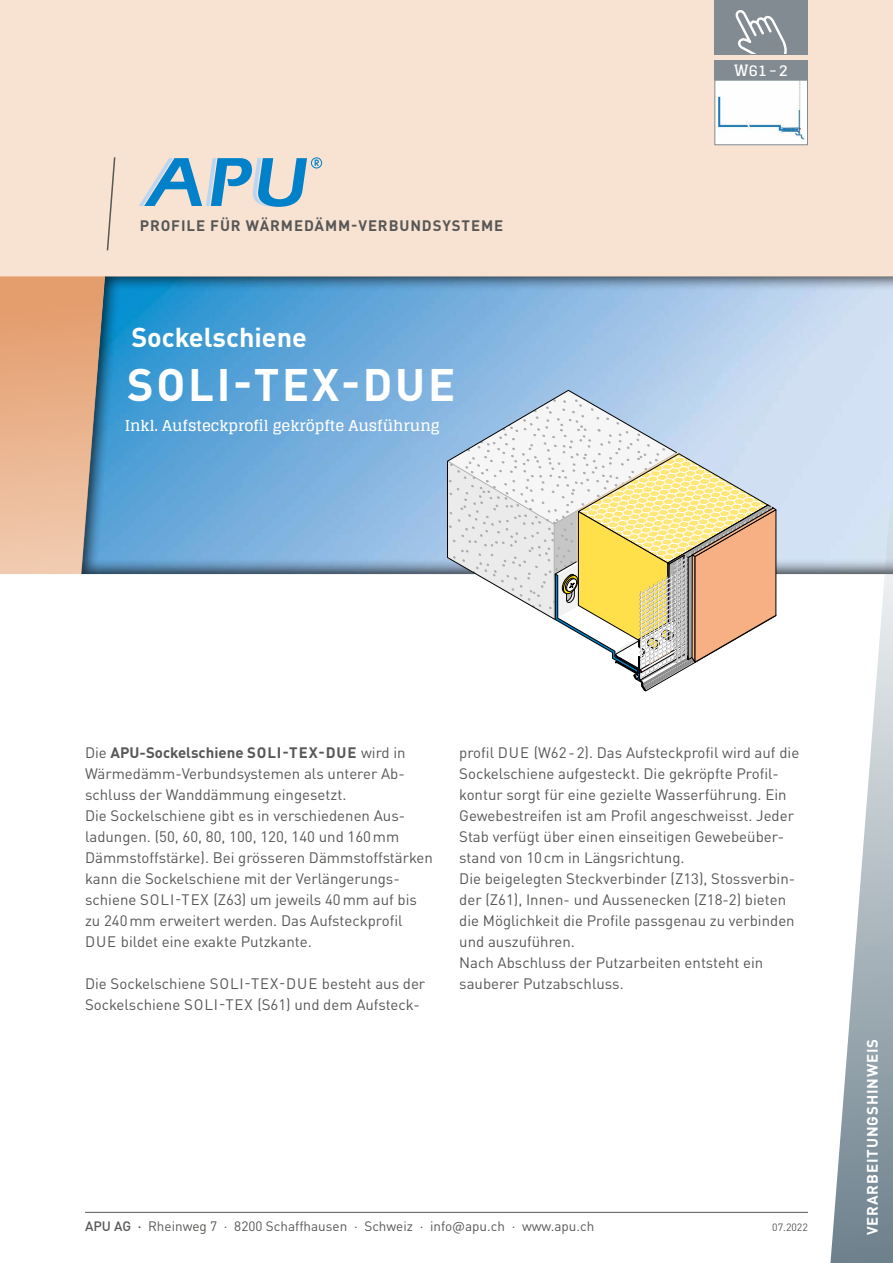
<style>
.page{position:relative;width:893px;height:1263px;background:#fff}
.page>*{position:absolute;margin:0;border:0;box-sizing:border-box;transform-origin:0 0}
.t1{font:700 45px "DIN Pro";letter-spacing:.06em;color:#fff}
.t2{font:700 27px "DIN Pro";color:#fff}
.t3{font:700 15.6px "Glegoo";color:#fff}
.t4{font:15px/21px "DIN Pro";color:#575756}
.t5{font:700 15px "Glegoo";color:#fff}
.t6{font:700 15px "DIN Pro";letter-spacing:.06em;color:#575756}
.t7{font:700 15px "DIN Pro";letter-spacing:.06em;color:#fff}
.t8{font:13.5px "DIN Pro";color:#575756}
.t9{font:10.5px "DIN Pro";color:#575756}
.s1{font-weight:700}
.s2{font-weight:500}
</style>
<div class="page">
<hr style="left:85px;top:1212px;width:723px;height:1px;background:#575756">
<div style="left:0;top:0;width:893px;height:276px;background:#f8e3d3"></div>
<div style="left:714px;top:0;width:94px;height:54px;background:#818b91"></div>
<svg style="left:735px;top:10px;width:52px;height:44px"></svg>
<svg style="left:139px;top:157px;width:183px;height:50px"></svg>
<svg style="left:106px;top:157px;width:10px;height:94px"></svg>
<svg style="left:81px;top:276px;width:812px;height:299px;background:#7db1db"></svg>
<svg style="left:0;top:276px;width:105px;height:298px;background:#daab8b"></svg>
<svg style="left:447px;top:390px;width:230px;height:7px;background:#a0c1e3"></svg>
<svg style="left:447px;top:397px;width:329px;height:295px"></svg>
<div style="left:714px;top:60px;width:94px;height:20px;background:#818b91"></div>
<div style="left:715px;top:80px;width:92px;height:65px;background:#fff"></div>
<img style="left:719px;top:82px;width:86px;height:60px">
<div style="left:714px;top:80px;width:94px;height:65px;border:1px solid #818b91"></div>
<svg style="left:829px;top:360px;width:64px;height:903px"></svg>
<p class="t6" style="left:140px;top:213px;width:365px">PROFILE FÜR WÄRMEDÄMM-VERBUNDSYSTEME</p>
<h2 class="t2" style="left:131px;top:314px;width:177px">Sockelschiene</h2>
<h1 class="t1" style="left:127px;top:347px;width:329px">SOLI-TEX-DUE</h1>
<p class="t5" style="left:125px;top:417px;width:316px">Inkl. Aufsteckprofil gekröpfte Ausführung</p>
<p class="t3" style="left:734px;top:61px;width:55px">W61-2</p>
<p class="t4" style="left:85px;top:741px;width:349px">Die <span class="s1">APU-Sockelschiene SOLI-TEX-DUE</span> wird in Wärmedämm-Verbundsystemen als unterer Ab&shy;schluss der Wanddämmung eingesetzt.<br>Die Sockelschiene gibt es in verschiedenen Aus&shy;ladungen. (50, 60, 80, 100, 120, 140 und 160mm Dämmstoffstärke). Bei grösseren Dämmstoffstärken kann die Sockelschiene mit der Verlängerungs&shy;schiene SOLI-TEX (Z63) um jeweils 40mm auf bis zu 240mm erweitert werden. Das Aufsteckprofil DUE bildet eine exakte Putzkante.</p>
<p class="t4" style="left:85px;top:972px;width:342px">Die Sockelschiene SOLI-TEX-DUE besteht aus der<br>Sockelschiene SOLI-TEX (S61) und dem Aufsteck-</p>
<p class="t4" style="left:459px;top:741px;width:342px">profil DUE (W62-2). Das Aufsteckprofil wird auf die Sockelschiene aufgesteckt. Die gekröpfte Profil&shy;kontur sorgt für eine gezielte Wasserführung. Ein Gewebestreifen ist am Profil angeschweisst. Jeder Stab verfügt über einen einseitigen Gewebeüber&shy;stand von 10cm in Längsrichtung.<br>Die beigelegten Steckverbinder (Z13), Stossverbin&shy;der (Z61), Innen- und Aussenecken (Z18-2) bieten die Möglichkeit die Profile passgenau zu verbinden und auszuführen.<br>Nach Abschluss der Putzarbeiten entsteht ein sauberer Putzabschluss.</p>
<p class="t8" style="left:85px;top:1215px;width:511px"><span class="s2">APU AG ·</span> Rheinweg 7 · 8200 Schaffhausen · Schweiz · info@apu.ch · www.apu.ch</p>
<p class="t9" style="left:772px;top:1219px;width:37px">07.2022</p>
<p class="t7" style="left:860px;top:1235px;width:198px;rotate:-90deg">VERARBEITUNGSHINWEIS</p>
</div>
